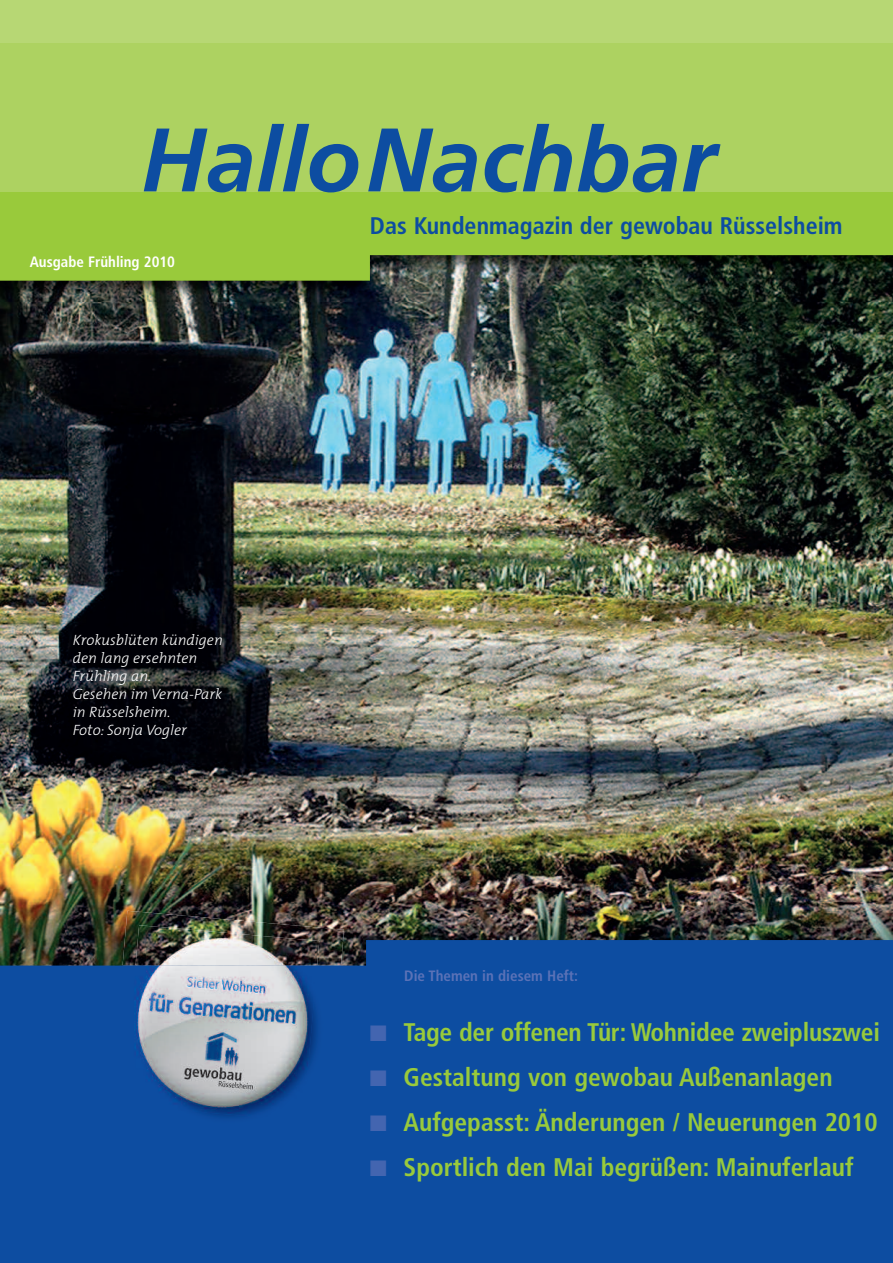
<style>
.page{position:relative;width:893px;height:1263px;background:#fff}
.page>*{position:absolute;margin:0;border:0;box-sizing:border-box;transform-origin:0 0}
.t1{font:italic 700 90px "Frutiger LT Std";color:#0d4da1}
.t2{font:700 condensed 25.5px "Frutiger LT Std";color:#99ca3b}
.t3{font:700 condensed 24px "Frutiger LT Std";color:#0d4da1}
.t4{font:italic 300 15px/18px "T Mix";color:#fff}
.t5{font:700 condensed 15px "Frutiger LT Std";color:#5b72b7}
.t6{font:700 condensed 15px "Frutiger LT Std";color:#fff}
.s1{color:#4365b0}
</style>
<div class="page">
<img style="left:0;top:281px;width:893px;height:659px">
<div style="left:0;top:940px;width:893px;height:323px;background:#0d4da1"></div>
<svg style="left:0;top:191px;width:893px;height:90px;background:#86b038"></svg>
<div style="left:0;top:0;width:893px;height:191px;background:#add261"></div>
<div style="left:0;top:0;width:893px;height:43px;background:#b7d774"></div>
<img style="left:123px;top:911px;width:221px;height:54px">
<div style="left:109px;top:965px;width:232px;height:178px;background:#0d4da1"></div>
<img style="left:136px;top:925px;width:183px;height:40px">
<img style="left:123px;top:965px;width:194px;height:156px">
<h1 class="t1" style="left:141px;top:124px;width:576px">HalloNachbar</h1>
<p class="t6" style="left:30px;top:256px;width:147px">Ausgabe Frühling 2010</p>
<p class="t4" style="left:73px;top:633px;width:151px">Krokusblüten kündigen den lang ersehnten<br>Frühling an.<br>Gesehen im Verna-Park in Rüsselsheim.<br>Foto: Sonja Vogler</p>
<p class="t3" style="left:370px;top:216px;width:474px">Das Kundenmagazin der gewobau Rüsselsheim</p>
<p class="t5" style="left:404px;top:969px;width:175px">Die Themen in diesem Heft:</p>
<p class="t2" style="left:370px;top:1022px;width:511px"><span class="s1">■</span> Tage der offenen Tür: Wohnidee zweipluszwei</p>
<p class="t2" style="left:370px;top:1067px;width:464px"><span class="s1">■</span> Gestaltung von gewobau Außenanlagen</p>
<p class="t2" style="left:370px;top:1112px;width:509px"><span class="s1">■</span> Aufgepasst: Änderungen / Neuerungen 2010</p>
<p class="t2" style="left:370px;top:1157px;width:485px"><span class="s1">■</span> Sportlich den Mai begrüßen: Mainuferlauf</p>
</div>
